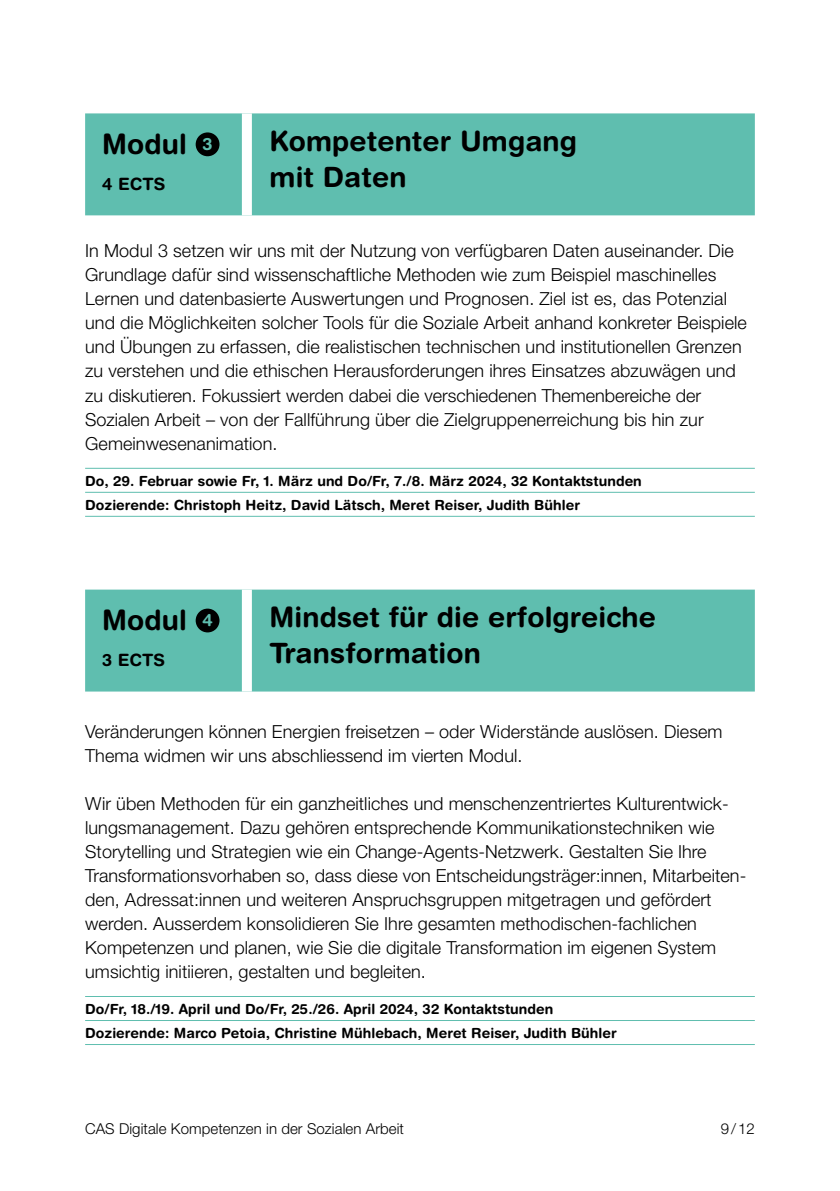
<style>
.page{position:relative;width:840px;height:1191px;background:#fff}
.page>*{position:absolute;margin:0;border:0;box-sizing:border-box;transform-origin:0 0}
.t1{font:700 28px/36px "Helvetica Rounded LT Std";letter-spacing:.005em;color:#000}
.t2{font:300 18px/24px "Helvetica Neue LT Pro";letter-spacing:.005em;color:#000}
.t3{font:700 17px "Helvetica Rounded LT Std";letter-spacing:.01em;color:#000}
.t4{font:300 15px "Helvetica Neue LT Pro";letter-spacing:.005em;color:#000}
.t5{font:700 14px/24px "Helvetica Rounded LT Std";letter-spacing:.005em;color:#000}
</style>
<div class="page">
<hr style="left:85px;top:468px;width:669px;height:1px;background:#5fbeaf">
<hr style="left:85px;top:492px;width:669px;height:1px;background:#5fbeaf">
<hr style="left:85px;top:516px;width:669px;height:1px;background:#5fbeaf">
<hr style="left:85px;top:996px;width:669px;height:1px;background:#5fbeaf">
<hr style="left:85px;top:1020px;width:669px;height:1px;background:#5fbeaf">
<hr style="left:85px;top:1044px;width:669px;height:1px;background:#5fbeaf">
<div style="left:85px;top:113px;width:669px;height:102px;background:#5fbeaf"></div>
<div style="left:242px;top:113px;width:10px;height:102px;background:#fff"></div>
<div style="left:195px;top:132px;width:24px;height:24px;background:#000;border-radius:50%"></div>
<div style="left:85px;top:589px;width:669px;height:102px;background:#5fbeaf"></div>
<div style="left:242px;top:589px;width:10px;height:102px;background:#fff"></div>
<div style="left:195px;top:608px;width:24px;height:24px;background:#000;border-radius:50%"></div>
<h1 class="t1" style="left:102px;top:126px;width:112px">Modul <sup>3</sup></h1>
<p class="t3" style="left:102px;top:173px;width:65px">4 ECTS</p>
<h1 class="t1" style="left:269px;top:122px;width:309px">Kompetenter Umgang mit Daten</h1>
<p class="t2" style="left:85px;top:239px;width:663px">In Modul 3 setzen wir uns mit der Nutzung von verfügbaren Daten auseinander. Die Grundlage dafür sind wissenschaftliche Methoden wie zum Beispiel maschinelles Lernen und datenbasierte Auswertungen und Prognosen. Ziel ist es, das Potenzial und die Möglichkeiten solcher Tools für die Soziale Arbeit anhand konkreter Beispiele und Übungen zu erfassen, die realistischen technischen und institutionellen Grenzen zu verstehen und die ethischen Herausforderungen ihres Einsatzes abzuwägen und zu diskutieren. Fokussiert werden dabei die verschiedenen Themenbereiche der Sozialen Arbeit – von der Fallführung über die Zielgruppenerreichung bis hin zur Gemeinwesenanimation.</p>
<p class="t5" style="left:85px;top:468px;width:558px">Do, 29. Februar sowie Fr, 1. März und Do/Fr, 7./8. März 2024, 32 Kontaktstunden<br>Dozierende: Christoph Heitz, David Lätsch, Meret Reiser, Judith Bühler</p>
<h1 class="t1" style="left:102px;top:602px;width:112px">Modul <sup>4</sup></h1>
<p class="t3" style="left:102px;top:649px;width:65px">3 ECTS</p>
<h1 class="t1" style="left:269px;top:598px;width:387px">Mindset für die erfolgreiche<br>Transformation</h1>
<p class="t2" style="left:85px;top:719px;width:638px">Veränderungen können Energien freisetzen – oder Widerstände auslösen. Diesem<br>Thema widmen wir uns abschliessend im vierten Modul.</p>
<p class="t2" style="left:85px;top:791px;width:662px">Wir üben Methoden für ein ganzheitliches und menschenzentriertes Kulturentwick&shy;lungsmanagement. Dazu gehören entsprechende Kommunikationstechniken wie Storytelling und Strategien wie ein Change-Agents-Netzwerk. Gestalten Sie Ihre Transformationsvorhaben so, dass diese von Entscheidungsträger:innen, Mitarbeiten&shy;den, Adressat:innen und weiteren Anspruchsgruppen mitgetragen und gefördert werden. Ausserdem konsolidieren Sie Ihre gesamten methodischen-fachlichen Kompetenzen und planen, wie Sie die digitale Transformation im eigenen System umsichtig initiieren, gestalten und begleiten.</p>
<p class="t5" style="left:85px;top:996px;width:533px">Do/Fr, 18./19. April und Do/Fr, 25./26. April 2024, 32 Kontaktstunden<br>Dozierende: Marco Petoia, Christine Mühlebach, Meret Reiser, Judith Bühler</p>
<p class="t4" style="left:85px;top:1119px;width:320px">CAS Digitale Kompetenzen in der Sozialen Arbeit</p>
<p class="t4" style="left:720px;top:1119px;width:36px">9/12</p>
</div>
